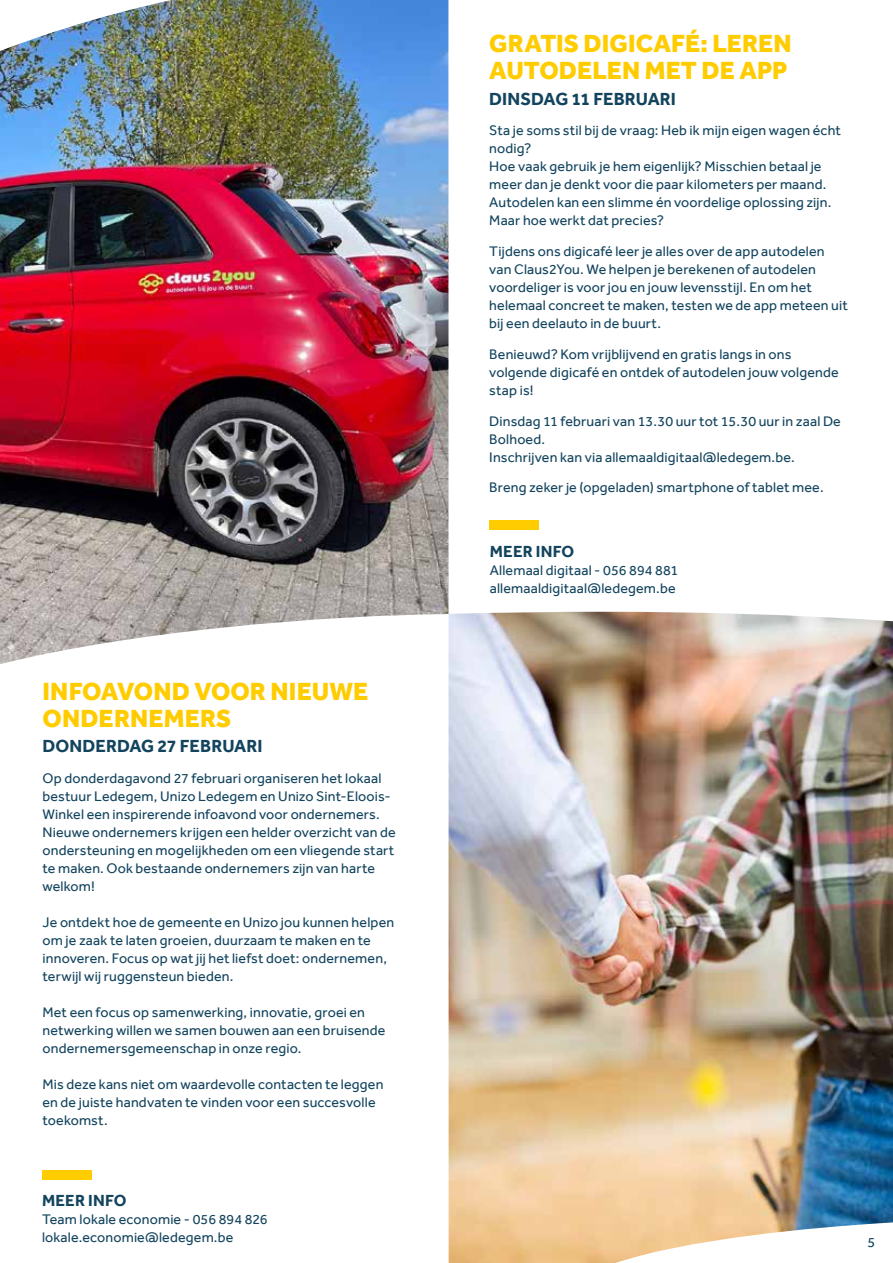
<style>
.page{position:relative;width:893px;height:1263px;background:#fff}
.page>*{position:absolute;margin:0;border:0;box-sizing:border-box;transform-origin:0 0}
.t1{font:800 25.5px/27px "Effra";letter-spacing:.005em;color:#fc0}
.t2{font:700 18px "Effra";letter-spacing:.005em;color:#13445e}
.t3{font:700 16.5px "Effra";letter-spacing:.015em;color:#13445e}
.t4{font:14.25px/18px "Effra";letter-spacing:.01em;color:#13445e}
</style>
<div class="page">
<img style="left:448px;top:612px;width:445px;height:651px">
<img style="left:0;top:0;width:448px;height:664px">
<div style="left:43px;top:1170px;width:49px;height:9px;background:#fc0"></div>
<div style="left:489px;top:521px;width:50px;height:9px;background:#fc0"></div>
<h1 class="t1" style="left:43px;top:677px;width:327px">INFOAVOND VOOR NIEUWE<br>ONDERNEMERS</h1>
<p class="t2" style="left:43px;top:736px;width:221px">DONDERDAG 27 FEBRUARI</p>
<p class="t4" style="left:43px;top:769px;width:355px">Op donderdagavond 27 februari organiseren het lokaal bestuur Ledegem, Unizo Ledegem en Unizo Sint-Eloois-Winkel een inspirerende infoavond voor ondernemers.<br>Nieuwe ondernemers krijgen een helder overzicht van de ondersteuning en mogelijkheden om een vliegende start te maken. Ook bestaande ondernemers zijn van harte welkom!</p>
<p class="t4" style="left:43px;top:913px;width:353px">Je ontdekt hoe de gemeente en Unizo jou kunnen helpen om je zaak te laten groeien, duurzaam te maken en te innoveren. Focus op wat jij het liefst doet: ondernemen, terwijl wij ruggensteun bieden.</p>
<p class="t4" style="left:43px;top:1003px;width:344px">Met een focus op samenwerking, innovatie, groei en netwerking willen we samen bouwen aan een bruisende ondernemersgemeenschap in onze regio.</p>
<p class="t4" style="left:43px;top:1075px;width:342px">Mis deze kans niet om waardevolle contacten te leggen en de juiste handvaten te vinden voor een succesvolle toekomst.</p>
<p class="t3" style="left:42px;top:1191px;width:86px">MEER INFO</p>
<p class="t4" style="left:42px;top:1210px;width:227px">Team lokale economie - 056 894 826 lokale.economie@ledegem.be</p>
<h1 class="t1" style="left:489px;top:29px;width:304px">GRATIS DIGICAFÉ: LEREN<br>AUTODELEN MET DE APP</h1>
<p class="t2" style="left:489px;top:88px;width:188px">DINSDAG 11 FEBRUARI</p>
<p class="t4" style="left:489px;top:121px;width:353px">Sta je soms stil bij de vraag: Heb ik mijn eigen wagen écht nodig?<br>Hoe vaak gebruik je hem eigenlijk? Misschien betaal je meer dan je denkt voor die paar kilometers per maand.<br>Autodelen kan een slimme én voordelige oplossing zijn.<br>Maar hoe werkt dat precies?</p>
<p class="t4" style="left:489px;top:242px;width:360px">Tijdens ons digicafé leer je alles over de app autodelen van Claus2You. We helpen je berekenen of autodelen voordeliger is voor jou en jouw levensstijl. En om het helemaal concreet te maken, testen we de app meteen uit bij een deelauto in de buurt.</p>
<p class="t4" style="left:489px;top:345px;width:351px">Benieuwd? Kom vrijblijvend en gratis langs in ons volgende digicafé en ontdek of autodelen jouw volgende stap is!</p>
<p class="t4" style="left:489px;top:412px;width:353px">Dinsdag 11 februari van 13.30 uur tot 15.30 uur in zaal De<br>Bolhoed.<br>Inschrijven kan via allemaaldigitaal@ledegem.be.</p>
<p class="t4" style="left:489px;top:478px;width:336px">Breng zeker je (opgeladen) smartphone of tablet mee.</p>
<p class="t3" style="left:490px;top:542px;width:86px">MEER INFO</p>
<p class="t4" style="left:490px;top:561px;width:190px">Allemaal digitaal - 056 894 881 allemaaldigitaal@ledegem.be</p>
<p class="t4" style="left:867px;top:1233px;width:9px">5</p>
</div>
